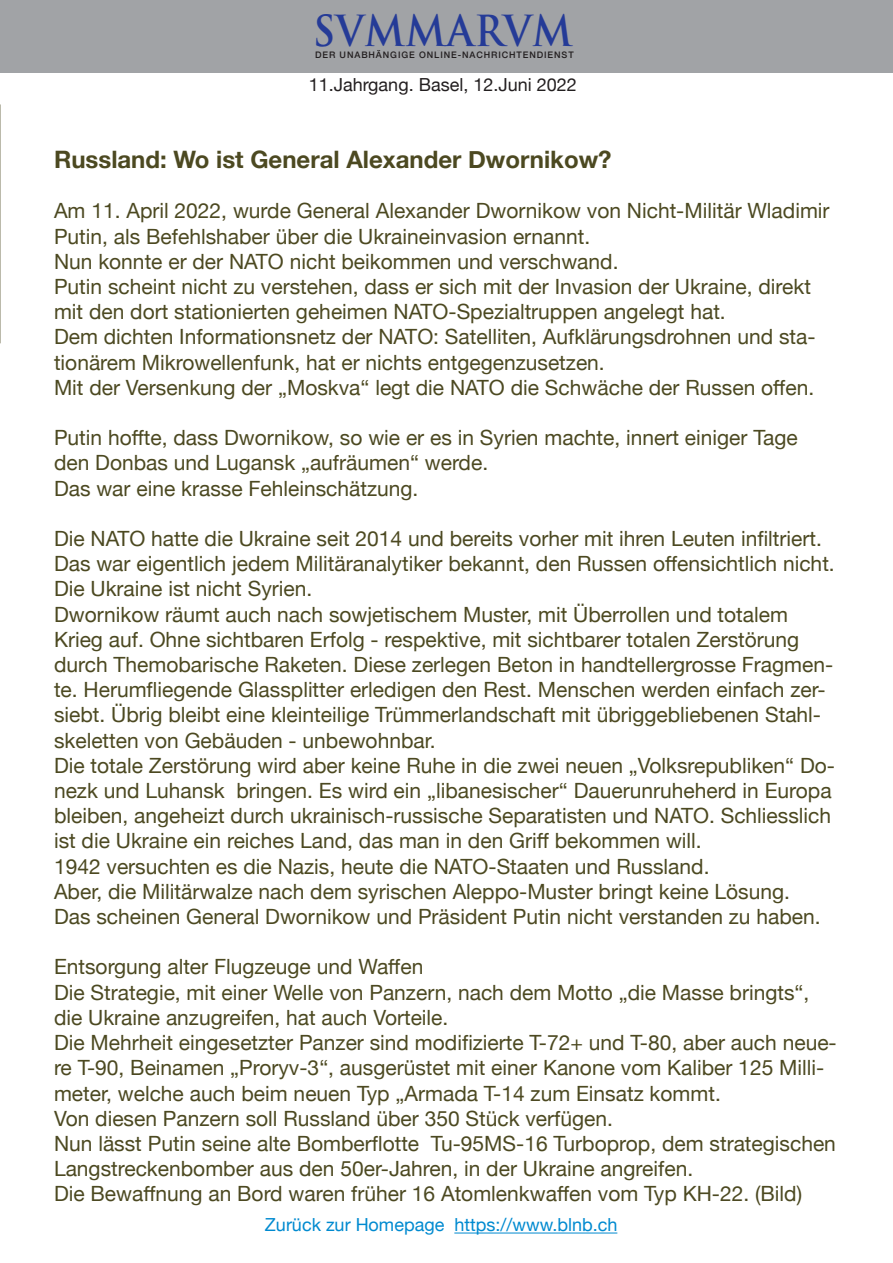
<style>
.page{position:relative;width:893px;height:1263px;background:#fff}
.page>*{position:absolute;margin:0;border:0;box-sizing:border-box;transform-origin:0 0}
.t1{font:700 41.7px "Trajan Pro";letter-spacing:.01em;color:#253b97;scale:.93 1}
.t2{font:700 24px "Helvetica Neue";color:#4c4921}
.t3{font:21px/25.2px "Helvetica Neue";color:#4c4921}
.t4{font:18px "Helvetica Neue";color:#008ad0}
.t5{font:18px "Helvetica Neue";color:#231f20}
.t6{font:500 9px "Helvetica Neue";letter-spacing:.1em;color:#231f20}
</style>
<div class="page">
<hr style="left:454px;top:1232px;width:163px;height:1px;background:#008ad0">
<div style="left:0;top:1px;width:893px;height:72px;background:#a1a3a6"></div>
<svg style="left:0;top:105px;width:1px;height:238px"></svg>
<h1 class="t1" style="left:313px;top:5px;width:281px">SVMMARVM</h1>
<p class="t6" style="left:315px;top:47px;width:260px">DER UNABHÄNGIGE ONLINE-NACHRICHTENDIENST</p>
<p class="t5" style="left:309px;top:72px;width:269px">11.Jahrgang. Basel, 12.Juni 2022</p>
<p class="t2" style="left:54px;top:141px;width:559px">Russland: Wo ist General Alexander Dwornikow?</p>
<p class="t3" style="left:54px;top:200px;width:777px">Am 11. April 2022, wurde General Alexander Dwornikow von Nicht-Militär Wladimir<br>Putin, als Befehlshaber über die Ukraineinvasion ernannt.</p>
<p class="t3" style="left:54px;top:250px;width:566px">Nun konnte er der NATO nicht beikommen und verschwand.</p>
<p class="t3" style="left:54px;top:275px;width:758px">Putin scheint nicht zu verstehen, dass er sich mit der Invasion der Ukraine, direkt mit den dort stationierten geheimen NATO-Spezialtruppen angelegt hat.</p>
<p class="t3" style="left:54px;top:326px;width:763px">Dem dichten Informationsnetz der NATO: Satelliten, Aufklärungsdrohnen und sta&shy;tionärem Mikrowellenfunk, hat er nichts entgegenzusetzen.</p>
<p class="t3" style="left:54px;top:376px;width:762px">Mit der Versenkung der „Moskva“ legt die NATO die Schwäche der Russen offen.</p>
<p class="t3" style="left:54px;top:426px;width:745px">Putin hoffte, dass Dwornikow, so wie er es in Syrien machte, innert einiger Tage den Donbas und Lugansk „aufräumen“ werde.</p>
<p class="t3" style="left:54px;top:477px;width:366px">Das war eine krasse Fehleinschätzung.</p>
<p class="t3" style="left:54px;top:527px;width:782px">Die NATO hatte die Ukraine seit 2014 und bereits vorher mit ihren Leuten infiltriert.<br>Das war eigentlich jedem Militäranalytiker bekannt, den Russen offensichtlich nicht.<br>Die Ukraine ist nicht Syrien.</p>
<p class="t3" style="left:54px;top:603px;width:781px">Dwornikow räumt auch nach sowjetischem Muster, mit Überrollen und totalem Krieg auf. Ohne sichtbaren Erfolg - respektive, mit sichtbarer totalen Zerstörung durch Themobarische Raketen. Diese zerlegen Beton in handtellergrosse Fragmen&shy;te. Herumfliegende Glassplitter erledigen den Rest. Menschen werden einfach zer&shy;siebt. Übrig bleibt eine kleinteilige Trümmerlandschaft mit übriggebliebenen Stahl&shy;skeletten von Gebäuden - unbewohnbar.</p>
<p class="t3" style="left:54px;top:754px;width:782px">Die totale Zerstörung wird aber keine Ruhe in die zwei neuen „Volksrepubliken“ Do&shy;nezk und Luhansk bringen. Es wird ein „libanesischer“ Dauerunruheherd in Europa bleiben, angeheizt durch ukrainisch-russische Separatisten und NATO. Schliesslich ist die Ukraine ein reiches Land, das man in den Griff bekommen will.</p>
<p class="t3" style="left:54px;top:855px;width:657px">1942 versuchten es die Nazis, heute die NATO-Staaten und Russland.</p>
<p class="t3" style="left:54px;top:880px;width:737px">Aber, die Militärwalze nach dem syrischen Aleppo-Muster bringt keine Lösung.</p>
<p class="t3" style="left:54px;top:905px;width:768px">Das scheinen General Dwornikow und Präsident Putin nicht verstanden zu haben.</p>
<p class="t3" style="left:54px;top:956px;width:371px">Entsorgung alter Flugzeuge und Waffen</p>
<p class="t3" style="left:54px;top:981px;width:757px">Die Strategie, mit einer Welle von Panzern, nach dem Motto „die Masse bringts“, die Ukraine anzugreifen, hat auch Vorteile.</p>
<p class="t3" style="left:54px;top:1031px;width:784px">Die Mehrheit eingesetzter Panzer sind modifizierte T-72+ und T-80, aber auch neue&shy;re T-90, Beinamen „Proryv-3“, ausgerüstet mit einer Kanone vom Kaliber 125 Milli&shy;meter, welche auch beim neuen Typ „Armada T-14 zum Einsatz kommt.</p>
<p class="t3" style="left:54px;top:1107px;width:560px">Von diesen Panzern soll Russland über 350 Stück verfügen.</p>
<p class="t3" style="left:54px;top:1132px;width:783px">Nun lässt Putin seine alte Bomberflotte Tu-95MS-16 Turboprop, dem strategischen<br>Langstreckenbomber aus den 50er-Jahren, in der Ukraine angreifen.</p>
<p class="t3" style="left:54px;top:1182px;width:750px">Die Bewaffnung an Bord waren früher 16 Atomlenkwaffen vom Typ KH-22. (Bild)</p>
<p class="t4" style="left:265px;top:1212px;width:354px">Zurück zur Homepage https://www.blnb.ch</p>
</div>
